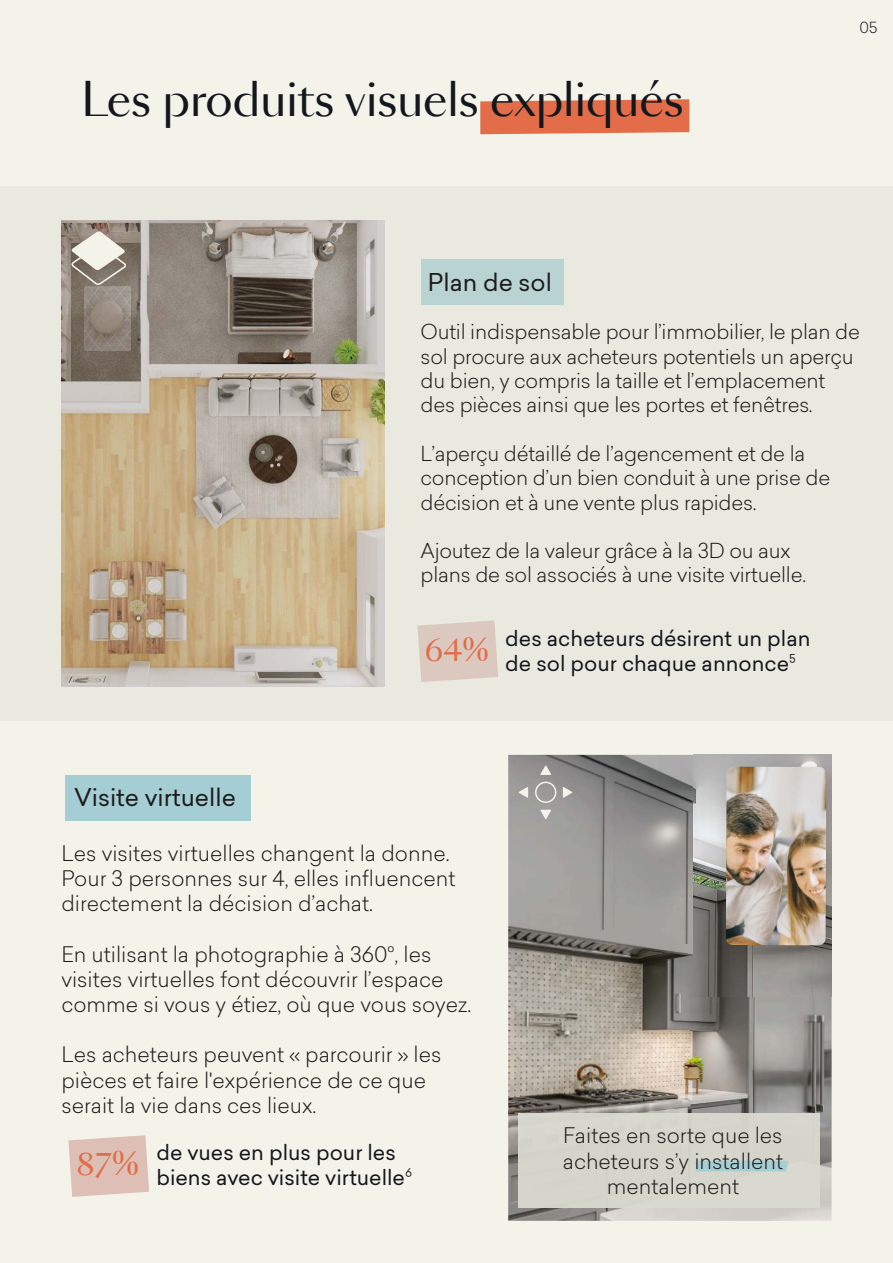
<style>
.page{position:relative;width:893px;height:1263px;background:#f4f3ea}
.page>*{position:absolute;margin:0;border:0;box-sizing:border-box;transform-origin:0 0}
.t1{font:45px "Sang Bleu OG Sans";color:#13181e}
.t2{font:30.6px "Sang Bleu OG Sans";color:#e26d48}
.t3{font:30px "Sang Bleu OG Sans";color:#e26d48}
.t4{font:24px "Sailec";color:#1d1d1b}
.t5{font:300 21px/25.2px "Sailec";color:#1d1d1b}
.t6{font:21px/25.2px "Sailec";color:#13181e}
.t7{font:300 20.25px/24.3px "Sailec";letter-spacing:-.01em;color:#1d1d1b}
.t8{font:300 15px "Sailec";color:#13181e}
.s1{font-weight:300;color:#1d1d1b}
</style>
<div class="page">
<svg style="left:68px;top:1135px;width:81px;height:62px;background:#dfc5bc"></svg>
<div style="left:66px;top:775px;width:185px;height:45px;background:#a4cdd4"></div>
<div style="left:0;top:186px;width:893px;height:535px;background:#e9e9df"></div>
<img style="left:61px;top:220px;width:324px;height:466px">
<svg style="left:480px;top:99px;width:209px;height:35px;background:#e37552"></svg>
<img style="left:508px;top:755px;width:324px;height:466px">
<img style="left:693px;top:755px;width:139px;height:242px">
<img style="left:726px;top:767px;width:100px;height:178px">
<div style="left:519px;top:1113px;width:301px;height:95px;background:#dadad0"></div>
<svg style="left:696px;top:1161px;width:92px;height:10px"></svg>
<svg style="left:71px;top:231px;width:55px;height:54px"></svg>
<svg style="left:535px;top:782px;width:21px;height:21px"></svg>
<svg style="left:540px;top:765px;width:11px;height:10px"></svg>
<svg style="left:540px;top:810px;width:11px;height:9px"></svg>
<svg style="left:563px;top:787px;width:9px;height:11px"></svg>
<svg style="left:519px;top:787px;width:9px;height:11px"></svg>
<h1 class="t1" style="left:81px;top:72px;width:604px">Les produits visuels expliqués</h1>
<p class="t4" style="left:428px;top:265px;width:126px">Plan de sol</p>
<p class="t8" style="left:859px;top:17px;width:19px">05</p>
<p class="t7" style="left:421px;top:319px;width:441px">Outil indispensable pour l’immobilier, le plan de sol procure aux acheteurs potentiels un aperçu du bien, y compris la taille et l’emplacement des pièces ainsi que les portes et fenêtres.</p>
<p class="t7" style="left:421px;top:441px;width:411px">L’aperçu détaillé de l’agencement et de la conception d’un bien conduit à une prise de décision et à une vente plus rapides.</p>
<p class="t7" style="left:421px;top:538px;width:387px">Ajoutez de la valeur grâce à la 3D ou aux plans de sol associés à une visite virtuelle.</p>
<h3 class="t3" style="left:425px;top:631px;width:66px">64%</h3>
<p class="t6" style="left:505px;top:625px;width:307px">des acheteurs désirent un plan de sol pour chaque annonce<span class="s1">5</span></p>
<p class="t4" style="left:74px;top:781px;width:163px">Visite virtuelle</p>
<p class="t5" style="left:61px;top:840px;width:395px">Les visites virtuelles changent la donne.<br>Pour 3 personnes sur 4, elles influencent directement la décision d’achat.</p>
<p class="t5" style="left:61px;top:941px;width:411px">En utilisant la photographie à 360°, les visites virtuelles font découvrir l’espace comme si vous y étiez, où que vous soyez.</p>
<p class="t5" style="left:61px;top:1041px;width:381px">Les acheteurs peuvent « parcourir » les pièces et faire l'expérience de ce que serait la vie dans ces lieux.</p>
<p class="t6" style="left:156px;top:1139px;width:257px">de vues en plus pour les biens avec visite virtuelle<span class="s1">6</span></p>
<h2 class="t2" style="left:77px;top:1145px;width:64px">87%</h2>
<p class="t5" style="left:563px;top:1122px;width:222px;text-align:center">Faites en sorte que les acheteurs s’y installent mentalement</p>
</div>
